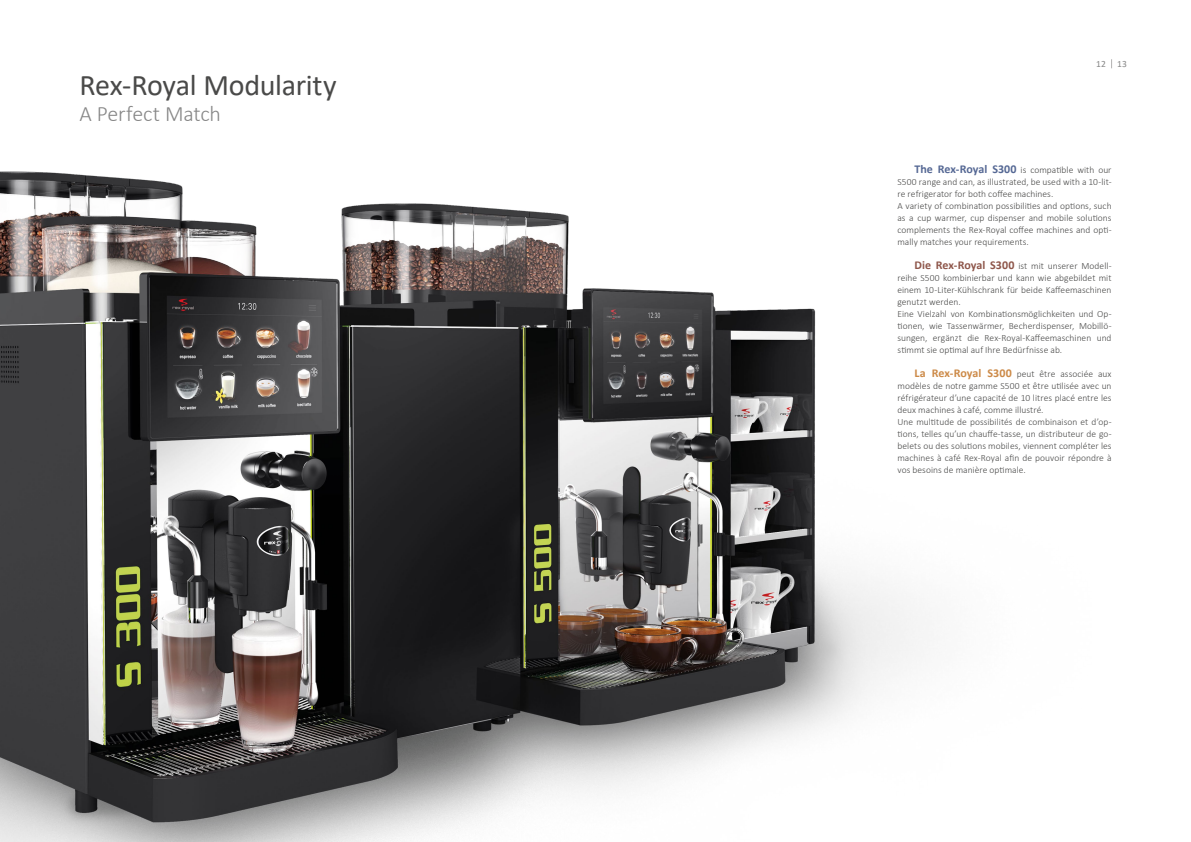
<style>
.page{position:relative;width:1191px;height:842px;background:#fff}
.page>*{position:absolute;margin:0;border:0;box-sizing:border-box;transform-origin:0 0}
.t1{font:30px "Calibri";letter-spacing:-.015em;color:#4a4a49}
.t2{font:300 22px "Calibri";letter-spacing:-.015em;color:#878787}
.t3{font:300 9.5px/12px "Calibri";letter-spacing:.005em;color:#4a4a49}
.t4{font:9.5px "Calibri";color:#878787}
.s1{font-weight:700;font-size:12px;color:#556894}
.s2{font-weight:700;font-size:12px;color:#8e564a}
.s3{font-weight:700;font-size:12px;color:#cc8a48}
</style>
<div class="page">
<img style="left:0;top:171px;width:924px;height:671px">
<h1 class="t1" style="left:79px;top:64px;width:259px">Rex-Royal Modularity</h1>
<h2 class="t2" style="left:79px;top:100px;width:143px">A Perfect Match</h2>
<p class="t4" style="left:1096px;top:57px;width:32px">12 13</p>
<p class="t3" style="left:897px;top:164px;width:216px;text-indent:17px"><span class="s1">The Rex-Royal S300</span> is compatible with our S500 range and can, as illustrated, be used with a 10-lit&shy;re refrigerator for both coffee machines.<br>A variety of combination possibilities and options, such as a cup warmer, cup dispenser and mobile solutions complements the Rex-Royal coffee machines and opti&shy;mally matches your requirements.</p>
<p class="t3" style="left:897px;top:260px;width:216px;text-indent:17px"><span class="s2">Die Rex-Royal S300</span> ist mit unserer Modell&shy;reihe S500 kombinierbar und kann wie abgebildet mit einem 10-Liter-Kühlschrank für beide Kaffeemaschinen genutzt werden.<br>Eine Vielzahl von Kombinationsmöglichkeiten und Op&shy;tionen, wie Tassenwärmer, Becherdispenser, Mobillö&shy;sungen, ergänzt die Rex-Royal-Kaffeemaschinen und stimmt sie optimal auf Ihre Bedürfnisse ab.</p>
<p class="t3" style="left:897px;top:368px;width:216px;text-indent:17px"><span class="s3">La Rex-Royal S300</span> peut être associée aux modèles de notre gamme S500 et être utilisée avec un réfrigérateur d’une capacité de 10 litres placé entre les deux machines à café, comme illustré.<br>Une multitude de possibilités de combinaison et d’op&shy;tions, telles qu’un chauffe-tasse, un distributeur de go&shy;belets ou des solutions mobiles, viennent compléter les machines à café Rex-Royal afin de pouvoir répondre à vos besoins de manière optimale.</p>
</div>
